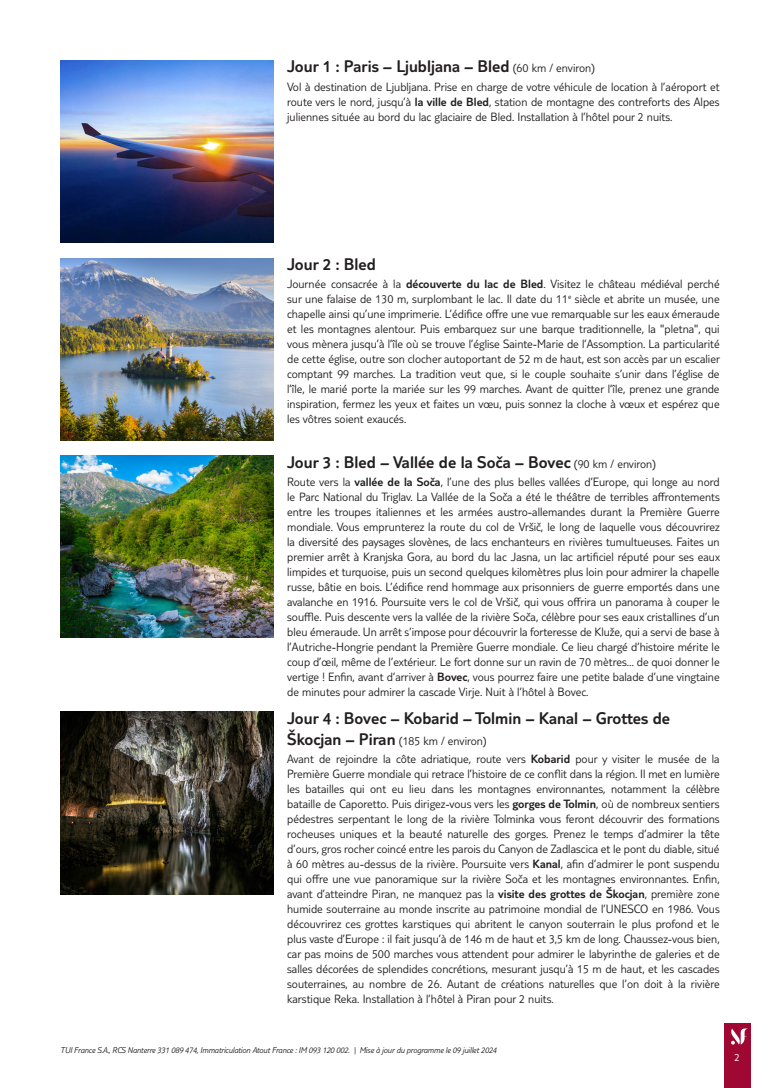
<style>
.page{position:relative;width:780px;height:1088px;background:#fff}
.page>*{position:absolute;margin:0;border:0;box-sizing:border-box;transform-origin:0 0}
.t1{font:300 17.5px "TUI Type";color:#231f20}
.t2{font:300 12.5px/15px "TUI Type";color:#231f20;text-align:justify}
.t3{font:300 11.25px "TUI Type";color:#fff}
.t4{font:italic 300 8.75px "TUI Type";letter-spacing:-.02em;color:#231f20}
.s1{font-size:12.5px}
.s2{font-style:inherit}
.s3{font-size:17.5px}
</style>
<div class="page">
<div style="left:724px;top:1023px;width:26px;height:65px;background:#9e0832"></div>
<svg style="left:731px;top:1028px;width:17px;height:16px"></svg>
<img style="left:60px;top:60px;width:213px;height:182px">
<img style="left:60px;top:258px;width:213px;height:182px">
<img style="left:60px;top:456px;width:213px;height:182px">
<img style="left:60px;top:712px;width:213px;height:182px">
<h1 class="t1" style="left:287px;top:56px;width:309px">Jour 1 : Paris – Ljubljana – Bled <span class="s1">(60 km / environ)</span></h1>
<p class="t2" style="left:287px;top:79px;width:434px">Vol à destination de Ljubljana. Prise en charge de votre véhicule de location à l’aéroport et route vers le nord, jusqu’à <span class="s2">la ville de Bled</span>, station de montagne des contreforts des Alpes juliennes située au bord du lac glaciaire de Bled. Installation à l’hôtel pour 2 nuits.</p>
<h1 class="t1" style="left:287px;top:254px;width:90px">Jour 2 : Bled</h1>
<p class="t2" style="left:287px;top:276px;width:434px">Journée consacrée à la <span class="s2">découverte du lac de Bled</span>. Visitez le château médiéval perché sur une falaise de 130 m, surplombant le lac. Il date du 11<sup>e</sup> siècle et abrite un musée, une chapelle ainsi qu’une imprimerie. L’édifice offre une vue remarquable sur les eaux émeraude et les montagnes alentour. Puis embarquez sur une barque traditionnelle, la "pletna", qui vous mènera jusqu’à l’île où se trouve l’église Sainte-Marie de l’Assomption. La particularité de cette église, outre son clocher autoportant de 52 m de haut, est son accès par un escalier comptant 99 marches. La tradition veut que, si le couple souhaite s’unir dans l’église de l’île, le marié porte la mariée sur les 99 marches. Avant de quitter l’île, prenez une grande inspiration, fermez les yeux et faites un vœu, puis sonnez la cloche à vœux et espérez que les vôtres soient exaucés.</p>
<h1 class="t1" style="left:287px;top:452px;width:370px">Jour 3 : Bled – Vallée de la Soča – Bovec <span class="s1">(90 km / environ)</span></h1>
<p class="t2" style="left:287px;top:474px;width:434px">Route vers la <span class="s2">vallée de la Soča</span>, l’une des plus belles vallées d’Europe, qui longe au nord le Parc National du Triglav. La Vallée de la Soča a été le théâtre de terribles affrontements entre les troupes italiennes et les armées austro-allemandes durant la Première Guerre mondiale. Vous emprunterez la route du col de Vršič, le long de laquelle vous découvrirez la diversité des paysages slovènes, de lacs enchanteurs en rivières tumultueuses. Faites un premier arrêt à Kranjska Gora, au bord du lac Jasna, un lac artificiel réputé pour ses eaux limpides et turquoise, puis un second quelques kilomètres plus loin pour admirer la chapelle russe, bâtie en bois. L’édifice rend hommage aux prisonniers de guerre emportés dans une avalanche en 1916. Poursuite vers le col de Vršič, qui vous offrira un panorama à couper le souffle. Puis descente vers la vallée de la rivière Soča, célèbre pour ses eaux cristallines d’un bleu émeraude. Un arrêt s’impose pour découvrir la forteresse de Kluže, qui a servi de base à l’Autriche-Hongrie pendant la Première Guerre mondiale. Ce lieu chargé d’histoire mérite le coup d’œil, même de l’extérieur. Le fort donne sur un ravin de 70 mètres… de quoi donner le vertige ! Enfin, avant d’arriver à <span class="s2">Bovec</span>, vous pourrez faire une petite balade d’une vingtaine de minutes pour admirer la cascade Virje. Nuit à l’hôtel à Bovec.</p>
<h1 class="t1" style="left:287px;top:708px;width:384px">Jour 4 : Bovec – Kobarid – Tolmin – Kanal – Grottes de</h1>
<p class="t2" style="left:287px;top:731px;width:434px;line-height:18.5px"><span class="s3">Škocjan – Piran</span> (185 km / environ)<br>Avant de rejoindre la côte adriatique, route vers <span class="s2">Kobarid</span> pour y visiter le musée de la</p>
<p class="t2" style="left:287px;top:766px;width:434px">Première Guerre mondiale qui retrace l’histoire de ce conflit dans la région. Il met en lumière les batailles qui ont eu lieu dans les montagnes environnantes, notamment la célèbre bataille de Caporetto. Puis dirigez-vous vers les <span class="s2">gorges de Tolmin</span>, où de nombreux sentiers pédestres serpentant le long de la rivière Tolminka vous feront découvrir des formations rocheuses uniques et la beauté naturelle des gorges. Prenez le temps d’admirer la tête d’ours, gros rocher coincé entre les parois du Canyon de Zadlascica et le pont du diable, situé à 60 mètres au-dessus de la rivière. Poursuite vers <span class="s2">Kanal</span>, afin d’admirer le pont suspendu qui offre une vue panoramique sur la rivière Soča et les montagnes environnantes. Enfin, avant d’atteindre Piran, ne manquez pas la <span class="s2">visite des grottes de Škocjan</span>, première zone humide souterraine au monde inscrite au patrimoine mondial de l’UNESCO en 1986. Vous découvrirez ces grottes karstiques qui abritent le canyon souterrain le plus profond et le plus vaste d’Europe : il fait jusqu’à de 146 m de haut et 3,5 km de long. Chaussez-vous bien, car pas moins de 500 marches vous attendent pour admirer le labyrinthe de galeries et de salles décorées de splendides concrétions, mesurant jusqu’à 15 m de haut, et les cascades souterraines, au nombre de 26. Autant de créations naturelles que l’on doit à la rivière karstique Reka. Installation à l’hôtel à Piran pour 2 nuits.</p>
<p class="t4" style="left:60px;top:1045px;width:438px">TUI France S.A., RCS Nanterre 331 089 474, Immatriculation Atout France : IM 093 120 002. | Mise à jour du programme le 09 juillet 2024</p>
<p class="t3" style="left:734px;top:1050px;width:7px">2</p>
</div>
